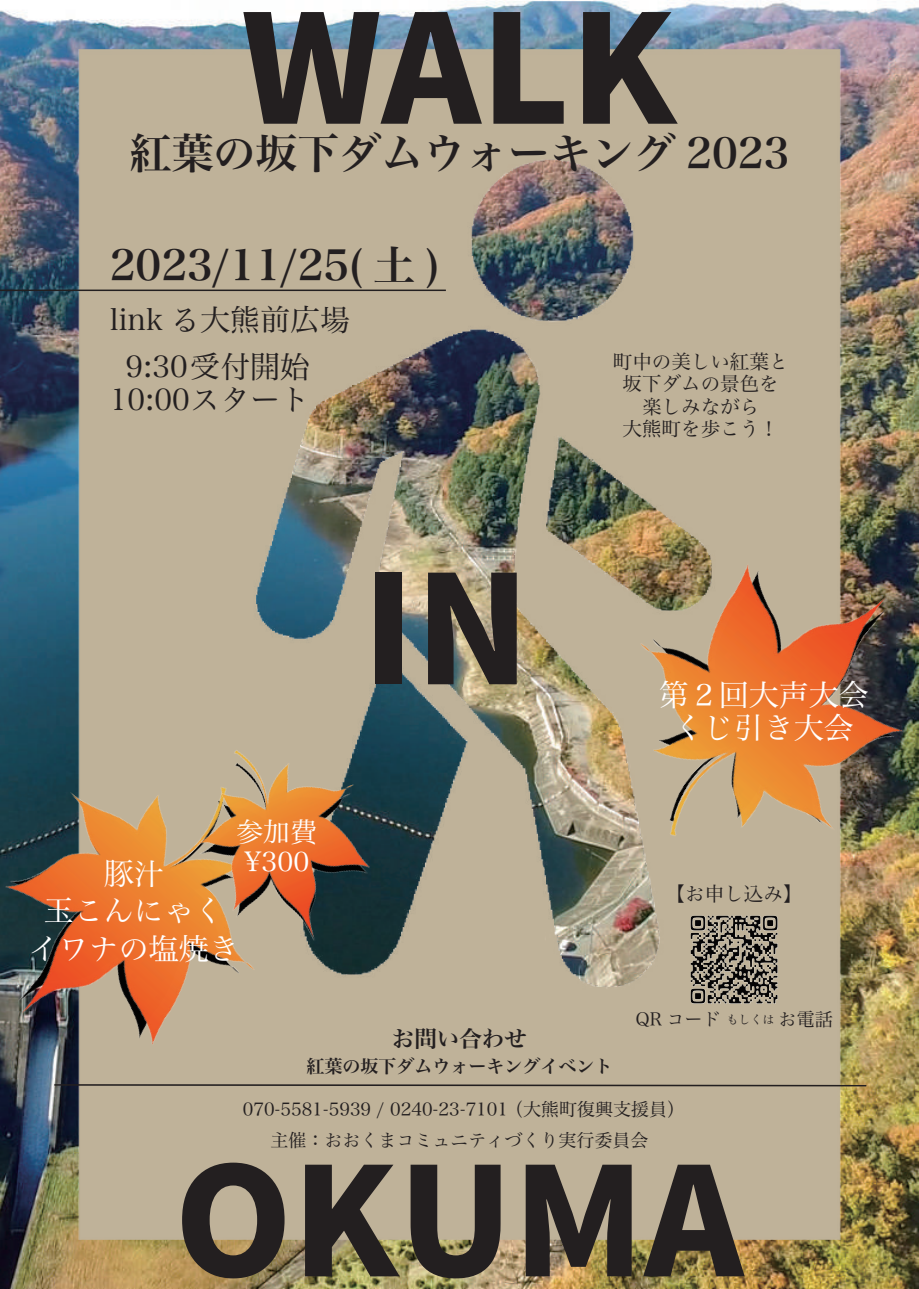
<style>
.page{position:relative;width:919px;height:1289px;background:#fff}
.page>*{position:absolute;margin:0;border:0;box-sizing:border-box;transform-origin:0 0}
.t1{font:150px "Keifont";color:#231f20}
.t2{font:42px "Hira Min Pro W6";color:#231f20}
.t3{font:30px/37.5px "Hira Min Pro W3";color:#fff;text-align:center}
.t4{font:30px/33.3px "Hira Min Pro W3";color:#231f20;text-align:center}
.t5{font:27px/30px "Hira Min Pro W3";color:#fff}
.t6{font:22.5px "Hira Min Pro W6";color:#231f20}
.t7{font:19.5px/22.5px "Hira Min Pro W3";color:#231f20;text-align:center}
.t8{font:18px "Hira Min Pro W3";color:#231f20}
.t9{font:18px "Hira Min Pro W6";color:#231f20}
.s1{font-size:12px}
</style>
<div class="page">
<img style="left:0;top:0;width:918px;height:1288px">
<img style="left:0;top:49px;width:918px;height:1190px">
<img style="left:519px;top:459px;width:399px;height:495px">
<img style="left:0;top:673px;width:369px;height:470px">
<img style="left:136px;top:693px;width:291px;height:291px">
<img style="left:683px;top:908px;width:101px;height:102px">
<hr style="left:0;top:289px;width:446px;height:2px;background:#231f20">
<svg style="left:53px;top:1083px;width:814px;height:4px;background:#7f7566"></svg>
<h1 class="t1" style="left:241px;top:-50px;width:436px">WALK</h1>
<h2 class="t2" style="left:129px;top:116px;width:661px">紅葉の坂下ダムウォーキング 2023</h2>
<h2 class="t2" style="left:110px;top:229px;width:331px">2023/11/25( 土 )</h2>
<h3 class="t4" style="left:110px;top:300px;width:242px">link る大熊前広場</h3>
<h3 class="t4" style="left:110px;top:347px;width:202px">9:30受付開始<br>10:00スタート</h3>
<h3 class="t5" style="left:236px;top:814px;width:82px">参加費¥300</h3>
<h3 class="t3" style="left:29px;top:851px;width:211px">豚汁<br>玉こんにゃくイワナの塩焼き</h3>
<h1 class="t1" style="left:362px;top:510px;width:169px">IN</h1>
<p class="t7" style="left:612px;top:348px;width:177px">町中の美しい紅葉と坂下ダムの景色を楽しみながら<br>大熊町を歩こう！</p>
<h3 class="t3" style="left:658px;top:676px;width:211px;line-height:33px">第２回大声大会くじ引き大会</h3>
<p class="t7" style="left:665px;top:880px;width:138px">【お申し込み】</p>
<p class="t6" style="left:392px;top:1018px;width:136px">お問い合わせ</p>
<p class="t9" style="left:306px;top:1049px;width:307px">紅葉の坂下ダムウォーキングイベント</p>
<p class="t8" style="left:635px;top:1004px;width:199px">QR コード <span class="s1">もしくは</span> お電話</p>
<p class="t8" style="left:243px;top:1093px;width:444px">070-5581-5939 / 0240-23-7101 （大熊町復興支援員）</p>
<p class="t8" style="left:270px;top:1124px;width:379px">主催：おおくまコミュニティづくり実行委員会</p>
<h1 class="t1" style="left:174px;top:1102px;width:570px">OKUMA</h1>
</div>
